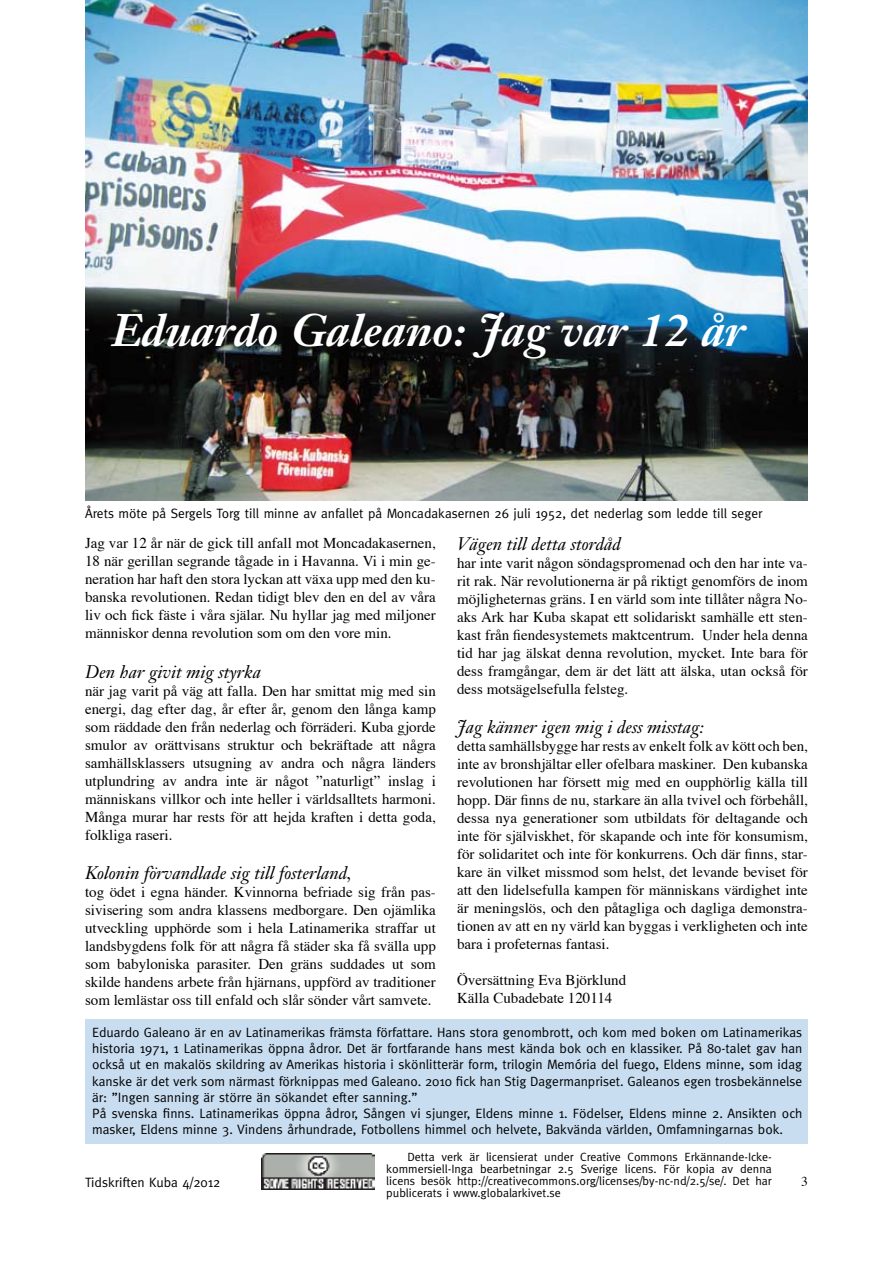
<style>
.page{position:relative;width:893px;height:1263px;background:#fff}
.page>*{position:absolute;margin:0;border:0;box-sizing:border-box;transform-origin:0 0}
.t1{font:italic 700 45px "Janson Text";color:#fff}
.t2{font:italic 18px "Janson Text";color:#000}
.t3{font:15px/18px "Times";color:#000;text-align:justify}
.t4{font:13.5px/16.2px "Meta";color:#000}
.t5{font:13.5px "Times";color:#000}
.t6{font:12px/12px "Meta";color:#000;text-align:justify}
</style>
<div class="page">
<img style="left:261px;top:1153px;width:113px;height:36px">
<img style="left:85px;top:0;width:723px;height:501px">
<div style="left:85px;top:1019px;width:723px;height:125px;background:#c9ddf0"></div>
<h1 class="t1" style="left:112px;top:301px;width:635px">Eduardo Galeano: Jag var 12 år</h1>
<p class="t4" style="left:85px;top:505px;width:679px">Årets möte på Sergels Torg till minne av anfallet på Moncadakasernen 26 juli 1952, det nederlag som ledde till seger</p>
<p class="t2" style="left:457px;top:532px;width:165px">Vägen till detta stordåd</p>
<p class="t3" style="left:457px;top:552px;width:352px">har inte varit någon söndagspromenad och den har inte va&shy;rit rak. När revolutionerna är på riktigt genomförs de inom möjligheternas gräns. I en värld som inte tillåter några No&shy;aks Ark har Kuba skapat ett solidariskt samhälle ett sten&shy;kast från fiendesystemets maktcentrum. Under hela denna tid har jag älskat denna revolution, mycket. Inte bara för dess framgångar, dem är det lätt att älska, utan också för dess motsägelsefulla felsteg.</p>
<p class="t2" style="left:457px;top:716px;width:248px">Jag känner igen mig i dess misstag:</p>
<p class="t3" style="left:457px;top:736px;width:352px">detta samhällsbygge har rests av enkelt folk av kött och ben, inte av bronshjältar eller ofelbara maskiner. Den kubanska revolutionen har försett mig med en oupphörlig källa till hopp. Där finns de nu, starkare än alla tvivel och förbehåll, dessa nya generationer som utbildats för deltagande och inte för själviskhet, för skapande och inte för konsumism, för solidaritet och inte för konkurrens. Och där finns, star&shy;kare än vilket missmod som helst, det levande beviset för att den lidelsefulla kampen för människans värdighet inte är meningslös, och den påtagliga och dagliga demonstra&shy;tionen av att en ny värld kan byggas i verkligheten och inte bara i profeternas fantasi.</p>
<p class="t3" style="left:457px;top:970px;width:171px">Översättning Eva Björklund<br>Källa Cubadebate 120114</p>
<p class="t4" style="left:92px;top:1024px;width:712px">Eduardo Galeano är en av Latinamerikas främsta författare. Hans stora genombrott, och kom med boken om Latinamerikas historia 1971, 1 Latinamerikas öppna ådror. Det är fortfarande hans mest kända bok och en klassiker. På 80-talet gav han också ut en makalös skildring av Amerikas historia i skönlitterär form, trilogin Memória del fuego, Eldens minne, som idag kanske är det verk som närmast förknippas med Galeano. 2010 fick han Stig Dagermanpriset. Galeanos egen trosbekännelse är: ”Ingen sanning är större än sökandet efter sanning.”<br>På svenska finns. Latinamerikas öppna ådror, Sången vi sjunger, Eldens minne 1. Födelser, Eldens minne 2. Ansikten och masker, Eldens minne 3. Vindens århundrade, Fotbollens himmel och helvete, Bakvända världen, Omfamningarnas bok.</p>
<p class="t3" style="left:85px;top:533px;width:352px">Jag var 12 år när de gick till anfall mot Moncadakasernen, 18 när gerillan segrande tågade in i Havanna. Vi i min ge&shy;neration har haft den stora lyckan att växa upp med den ku&shy;banska revolutionen. Redan tidigt blev den en del av våra liv och fick fäste i våra själar. Nu hyllar jag med miljoner människor denna revolution som om den vore min.</p>
<p class="t2" style="left:85px;top:660px;width:177px">Den har givit mig styrka</p>
<p class="t3" style="left:85px;top:680px;width:352px">när jag varit på väg att falla. Den har smittat mig med sin energi, dag efter dag, år efter år, genom den långa kamp som räddade den från nederlag och förräderi. Kuba gjorde smulor av orättvisans struktur och bekräftade att några samhällsklassers utsugning av andra och några länders utplundring av andra inte är något ”naturligt” inslag i människans villkor och inte heller i världsalltets harmoni.<br>Många murar har rests för att hejda kraften i detta goda, folkliga raseri.</p>
<p class="t2" style="left:85px;top:862px;width:268px">Kolonin förvandlade sig till fosterland,</p>
<p class="t3" style="left:85px;top:882px;width:352px">tog ödet i egna händer. Kvinnorna befriade sig från pas&shy;sivisering som andra klassens medborgare. Den ojämlika utveckling upphörde som i hela Latinamerika straffar ut landsbygdens folk för att några få städer ska få svälla upp som babyloniska parasiter. Den gräns suddades ut som skilde handens arbete från hjärnans, uppförd av traditioner som lemlästar oss till enfald och slår sönder vårt samvete.</p>
<p class="t6" style="left:386px;top:1150px;width:387px;text-indent:21px">Detta verk är licensierat under Creative Commons Erkännande-Icke&shy;kommersiell-Inga bearbetningar 2.5 Sverige licens. För kopia av denna licens besök http://creativecommons.org/licenses/by-nc-nd/2.5/se/. Det har publicerats i www.globalarkivet.se</p>
<p class="t4" style="left:85px;top:1174px;width:137px">Tidskriften Kuba 4/2012</p>
<p class="t5" style="left:801px;top:1169px;width:8px">3</p>
</div>
